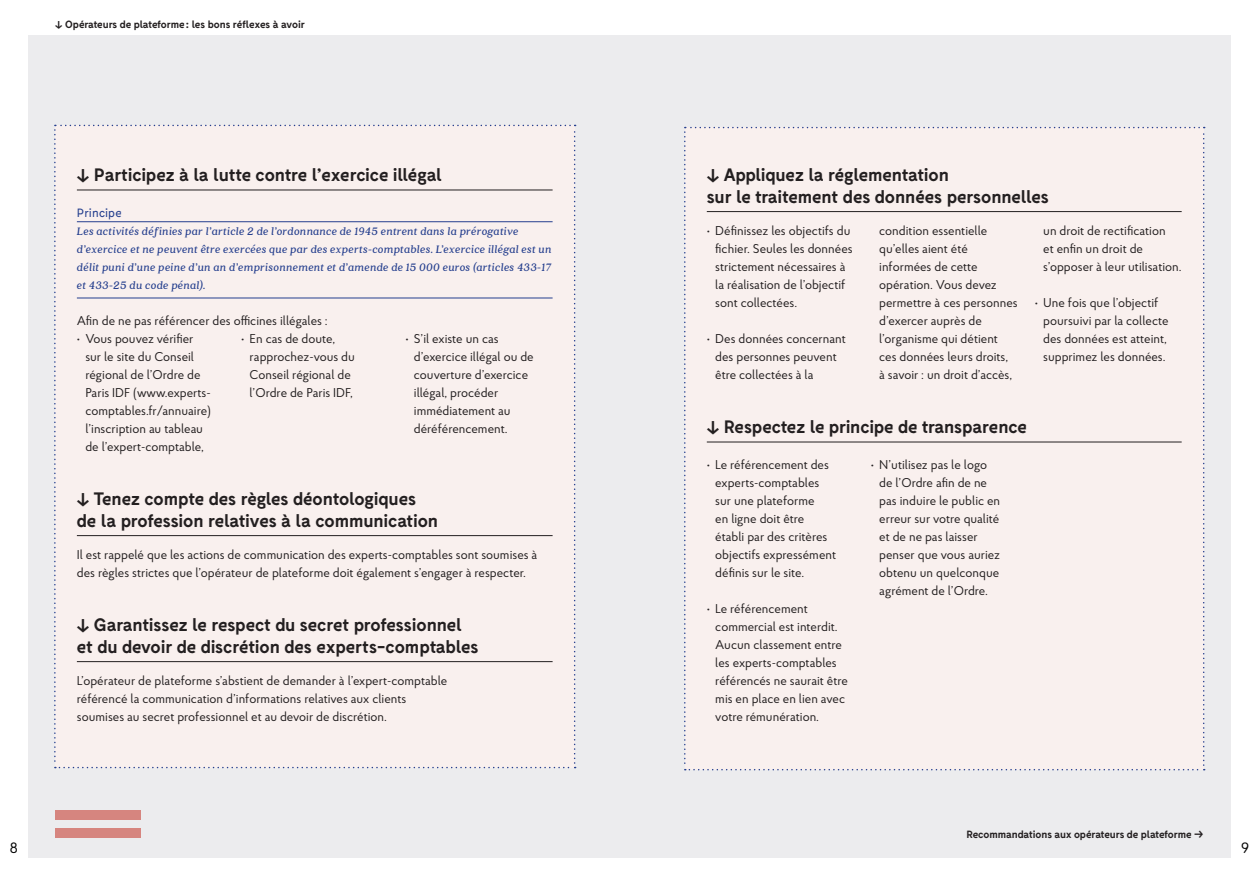
<style>
.page{position:relative;width:1259px;height:893px;background:#fff}
.page>*{position:absolute;margin:0;border:0;box-sizing:border-box;transform-origin:0 0}
.TITRES_1_P2{font:700 18px/21.6px "Fabrik";letter-spacing:-.01em;color:#231f20}
.t1{font:15px "Proba Pro";color:#030303}
.TXT_COURANT_02{font:12.75px/18px "Proba Pro";color:#231f20}
.PRINCIPES_TXT_02{font:italic 700 12px/18px "Quincy CF";letter-spacing:.03em;color:#253f8e}
.PRINCIPES_02{font:12px "Fabrik";letter-spacing:.02em;color:#253f8e}
.ENTÊTES{font:700 10.5px "Fabrik";letter-spacing:-.01em;color:#231f20}
.s1{font-size:11.1px}
</style>
<div class="page">
<div style="left:28px;top:35px;width:601px;height:823px;background:#ececee"></div>
<div style="left:629px;top:35px;width:602px;height:823px;background:#ececee"></div>
<div style="left:54px;top:125px;width:521px;height:643px;background:#f9f0ee"></div>
<div style="left:684px;top:127px;width:520px;height:643px;background:#f9f0ee"></div>
<div style="left:55px;top:828px;width:85px;height:10px;background:#d6857f"></div>
<div style="left:55px;top:810px;width:85px;height:10px;background:#d6857f"></div>
<p class="ENTÊTES" style="left:55px;top:18px;width:251px">↓ Opérateurs de plateforme: les bons réflexes à avoir</p>
<p class="TITRES_1_P2" style="left:77px;top:164px;width:367px">↓ Participez à la lutte contre l’exercice illégal</p>
<p class="PRINCIPES_02" style="left:77px;top:207px;width:46px">Principe</p>
<p class="PRINCIPES_TXT_02" style="left:77px;top:223px;width:476px">Les activités définies par l’article 2 de l’ordonnance de 1945 entrent dans la prérogative d’exercice et ne peuvent être exercées que par des experts-comptables. L’exercice illégal est un délit puni d’une peine d’un an d’emprisonnement et d’amende de 15 000 euros (articles 433-17 et 433-25 du code pénal).</p>
<p class="TXT_COURANT_02" style="left:77px;top:312px;width:252px">Afin de ne pas référencer des officines illégales :</p>
<p class="TXT_COURANT_02" style="left:85px;top:330px;width:127px;text-indent:-9px">• Vous pouvez vérifier sur le site du Conseil régional de l’Ordre de<br>Paris IDF (www.experts&shy;comptables.fr/annuaire) l’inscription au tableau de l’expert-comptable,</p>
<p class="TXT_COURANT_02" style="left:250px;top:330px;width:107px;text-indent:-9px">• En cas de doute, rapprochez-vous du<br>Conseil régional de l’Ordre de Paris IDF,</p>
<p class="TXT_COURANT_02" style="left:414px;top:330px;width:121px;text-indent:-9px">• S’il existe un cas d’exercice illégal ou de couverture d’exercice illégal, procéder immédiatement au déréférencement.</p>
<p class="TITRES_1_P2" style="left:77px;top:488px;width:363px">↓ Tenez compte des règles déontologiques de la profession relatives à la communication</p>
<p class="TXT_COURANT_02" style="left:77px;top:546px;width:462px">Il est rappelé que les actions de communication des experts-comptables sont soumises à des règles strictes que l’opérateur de plateforme doit également s’engager à respecter.</p>
<p class="TITRES_1_P2" style="left:77px;top:614px;width:403px">↓ Garantissez le respect du secret professionnel et du devoir de discrétion des experts-comptables</p>
<p class="TXT_COURANT_02" style="left:77px;top:672px;width:372px">L’opérateur de plateforme s’abstient de demander à l’expert-comptable référencé la communication d’informations relatives aux clients soumises au secret professionnel et au devoir de discrétion.</p>
<p class="TITRES_1_P2" style="left:707px;top:164px;width:343px">↓ Appliquez la réglementation<br>sur le traitement des données personnelles</p>
<p class="TXT_COURANT_02" style="left:715px;top:222px;width:139px;text-indent:-9px">• Définissez les objectifs du fichier. Seules les données strictement nécessaires à la réalisation de l’objectif sont collectées.</p>
<p class="TXT_COURANT_02" style="left:715px;top:330px;width:132px;text-indent:-9px">• Des données concernant des personnes peuvent être collectées à la</p>
<p class="TXT_COURANT_02" style="left:879px;top:222px;width:140px">condition essentielle qu’elles aient été informées de cette opération. Vous devez permettre à ces personnes d’exercer auprès de l’organisme qui détient ces données leurs droits,<br>à savoir : un droit d’accès,</p>
<p class="TXT_COURANT_02" style="left:1043px;top:222px;width:140px">un droit de rectification<br>et enfin un droit de s’opposer à leur utilisation.</p>
<p class="TXT_COURANT_02" style="left:1043px;top:294px;width:127px;text-indent:-9px">• Une fois que l’objectif poursuivi par la collecte des données est atteint, supprimez les données.</p>
<p class="TITRES_1_P2" style="left:707px;top:416px;width:322px">↓ Respectez le principe de transparence</p>
<p class="TXT_COURANT_02" style="left:715px;top:456px;width:122px;text-indent:-9px">• Le référencement des experts-comptables sur une plateforme<br>en ligne doit être établi par des critères objectifs expressément définis sur le site.</p>
<p class="TXT_COURANT_02" style="left:715px;top:600px;width:134px;text-indent:-9px">• Le référencement commercial est interdit.<br>Aucun classement entre les experts-comptables référencés ne saurait être mis en place en lien avec votre rémunération.</p>
<p class="TXT_COURANT_02" style="left:879px;top:456px;width:122px;text-indent:-9px">• N’utilisez pas le logo de l’Ordre afin de ne pas induire le public en erreur sur votre qualité et de ne pas laisser penser que vous auriez obtenu un quelconque agrément de l’Ordre.</p>
<p class="ENTÊTES" style="left:966px;top:828px;width:239px">Recommandations aux opérateurs de plateforme <span class="s1">→</span></p>
<p class="t1" style="left:10px;top:838px;width:10px">8</p>
<p class="t1" style="left:1241px;top:838px;width:9px">9</p>
</div>
